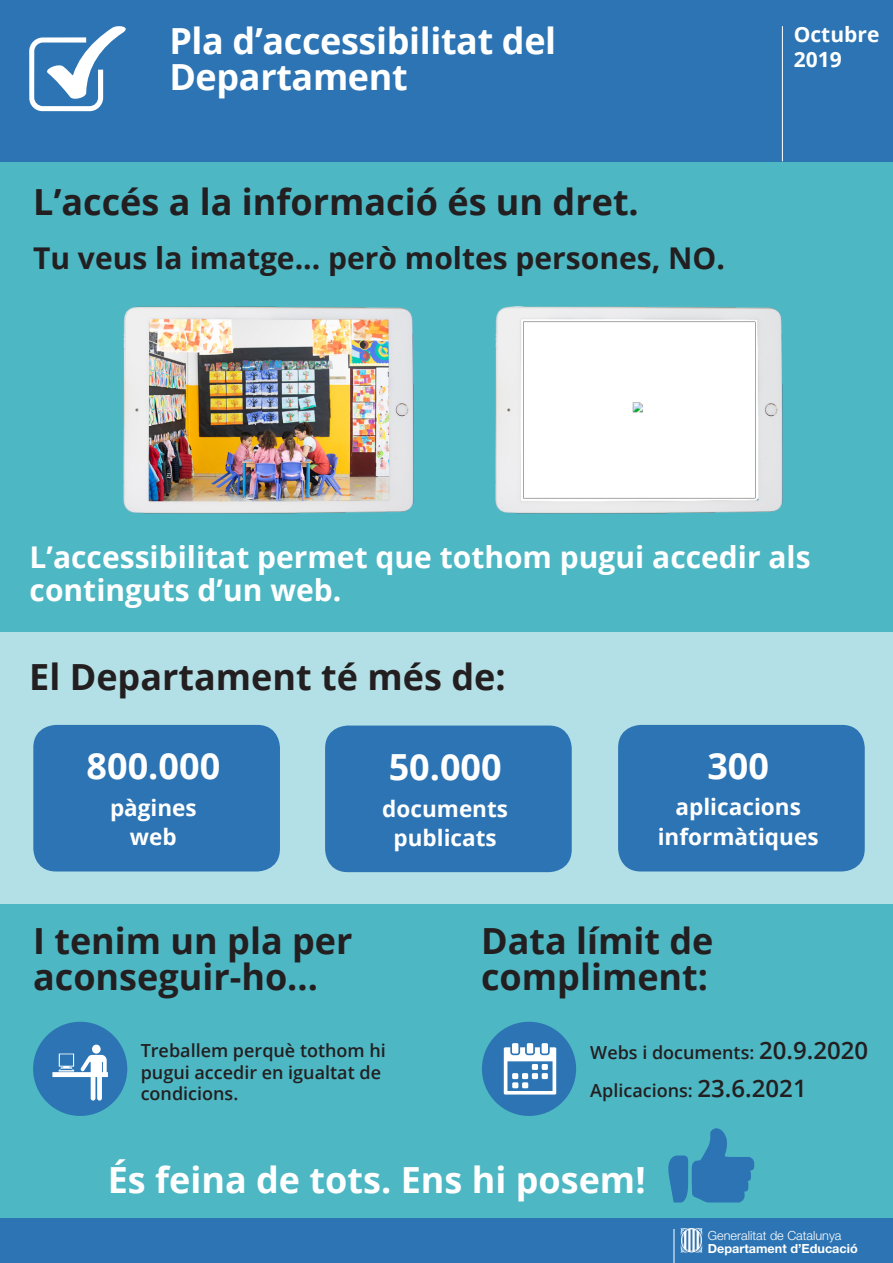
<style>
.page{position:relative;width:893px;height:1263px;background:#fff}
.page>*{position:absolute;margin:0;border:0;box-sizing:border-box;transform-origin:0 0}
.Títol_apartat{font:700 36px/36px "Open Sans";color:#231f20}
.Capçalera{font:700 36px/36px "Open Sans";letter-spacing:-.01em;color:#fff}
.Títol_apartat-2{font:700 36px "Open Sans";color:#fff}
.Text{font:700 36px "Open Sans";color:#fff}
.Títol_apartat-3{font:700 30px/33px "Open Sans";color:#fff}
.Títol_apartat-4{font:700 30px "Open Sans";color:#231f20}
.Subtítol_apartat{font:700 22.65px/29.2px "Open Sans";color:#fff;text-align:center}
.Subtítol_apartat-2{font:700 22.5px/29.1px "Open Sans";color:#fff;text-align:center}
.Capçalera_subtítol{font:700 21px "Open Sans";color:#fff}
.Text-2{font:600 18px/21.6px "Open Sans";color:#231f20}
.t1{font:300 12.6px/12.6px "Helvetica Neue";color:#fff}
.s1{font-size:24px}
.s2{font-weight:700}
</style>
<div class="page">
<div style="left:0;top:904px;width:893px;height:314px;background:#4db7c4"></div>
<div style="left:0;top:631px;width:893px;height:273px;background:#b3e0e6"></div>
<div style="left:0;top:162px;width:893px;height:469px;background:#4db7c4"></div>
<div style="left:0;top:1218px;width:893px;height:45px;background:#2c74b3"></div>
<hr style="left:674px;top:1229px;width:1px;height:34px;background:#fff">
<div style="left:0;top:0;width:893px;height:162px;background:#2c74b3"></div>
<hr style="left:782px;top:26px;width:1px;height:135px;background:#fff">
<svg style="left:681px;top:1228px;width:21px;height:25px"></svg>
<svg style="left:668px;top:1128px;width:87px;height:75px"></svg>
<svg style="left:29px;top:26px;width:97px;height:85px"></svg>
<div style="left:35px;top:1023px;width:91px;height:91px;background:#2c74b3;border-radius:50%"></div>
<div style="left:33px;top:1022px;width:94px;height:94px;border:3px solid #2c74b3;border-radius:50%"></div>
<svg style="left:52px;top:1044px;width:56px;height:56px"></svg>
<div style="left:483px;top:1023px;width:92px;height:91px;background:#2c74b3;border-radius:50%"></div>
<div style="left:482px;top:1022px;width:94px;height:94px;border:3px solid #2c74b3;border-radius:50%"></div>
<svg style="left:504px;top:1047px;width:52px;height:47px"></svg>
<div style="left:512px;top:1043px;width:6px;height:10px;background:#fff"></div>
<div style="left:527px;top:1043px;width:6px;height:10px;background:#fff"></div>
<div style="left:542px;top:1043px;width:6px;height:10px;background:#fff"></div>
<img style="left:123px;top:306px;width:291px;height:208px">
<img style="left:495px;top:306px;width:288px;height:208px">
<div style="left:620px;top:726px;width:243px;height:144px;background:#2c74b3;border-radius:21px"></div>
<div style="left:618px;top:725px;width:247px;height:146px;border:3px solid #2c74b3;border-radius:21px"></div>
<div style="left:327px;top:727px;width:243px;height:144px;background:#2c74b3;border-radius:21px"></div>
<div style="left:325px;top:725px;width:247px;height:147px;border:3px solid #2c74b3;border-radius:21px"></div>
<div style="left:35px;top:726px;width:243px;height:144px;background:#2c74b3;border-radius:21px"></div>
<div style="left:33px;top:725px;width:247px;height:146px;border:3px solid #2c74b3;border-radius:21px"></div>
<p class="Capçalera" style="left:169px;top:22px;width:388px">Pla d’accessibilitat del<br>Departament</p>
<p class="Capçalera_subtítol" style="left:794px;top:20px;width:87px">Octubre</p>
<p class="Capçalera_subtítol" style="left:794px;top:45px;width:49px">2019</p>
<p class="Títol_apartat" style="left:33px;top:183px;width:607px">L’accés a la informació és un dret.</p>
<p class="Títol_apartat-4" style="left:33px;top:237px;width:693px">Tu veus la imatge... però moltes persones, NO.</p>
<p class="Títol_apartat-3" style="left:30px;top:540px;width:782px">L’accessibilitat permet que tothom pugui accedir als continguts d’un web.</p>
<p class="Títol_apartat" style="left:29px;top:658px;width:478px">El Departament té més de:</p>
<p class="Text" style="left:87px;top:741px;width:135px">800.000</p>
<p class="Subtítol_apartat-2" style="left:110px;top:793px;width:88px">pàgines web</p>
<p class="Text" style="left:389px;top:742px;width:115px">50.000</p>
<p class="Subtítol_apartat-2" style="left:382px;top:793px;width:127px">documents publicats</p>
<p class="Text" style="left:707px;top:740px;width:63px">300</p>
<p class="Subtítol_apartat" style="left:658px;top:792px;width:162px">aplicacions informàtiques</p>
<p class="Títol_apartat" style="left:33px;top:922px;width:321px">I tenim un pla per aconseguir-ho...</p>
<p class="Títol_apartat" style="left:481px;top:922px;width:234px">Data límit de compliment:</p>
<p class="Text-2" style="left:141px;top:1039px;width:247px">Treballem perquè tothom hi pugui accedir en igualtat de condicions.</p>
<p class="Text-2" style="left:590px;top:1042px;width:279px">Webs i documents: <span class="s1">20.9.2020</span></p>
<p class="Text-2" style="left:590px;top:1079px;width:218px">Aplicacions: <span class="s1">23.6.2021</span></p>
<p class="Títol_apartat-2" style="left:108px;top:1154px;width:539px">És feina de tots. Ens hi posem!</p>
<p class="t1" style="left:708px;top:1229px;width:151px">Generalitat de Catalunya<br><span class="s2">Departament d’Educació</span></p>
</div>
